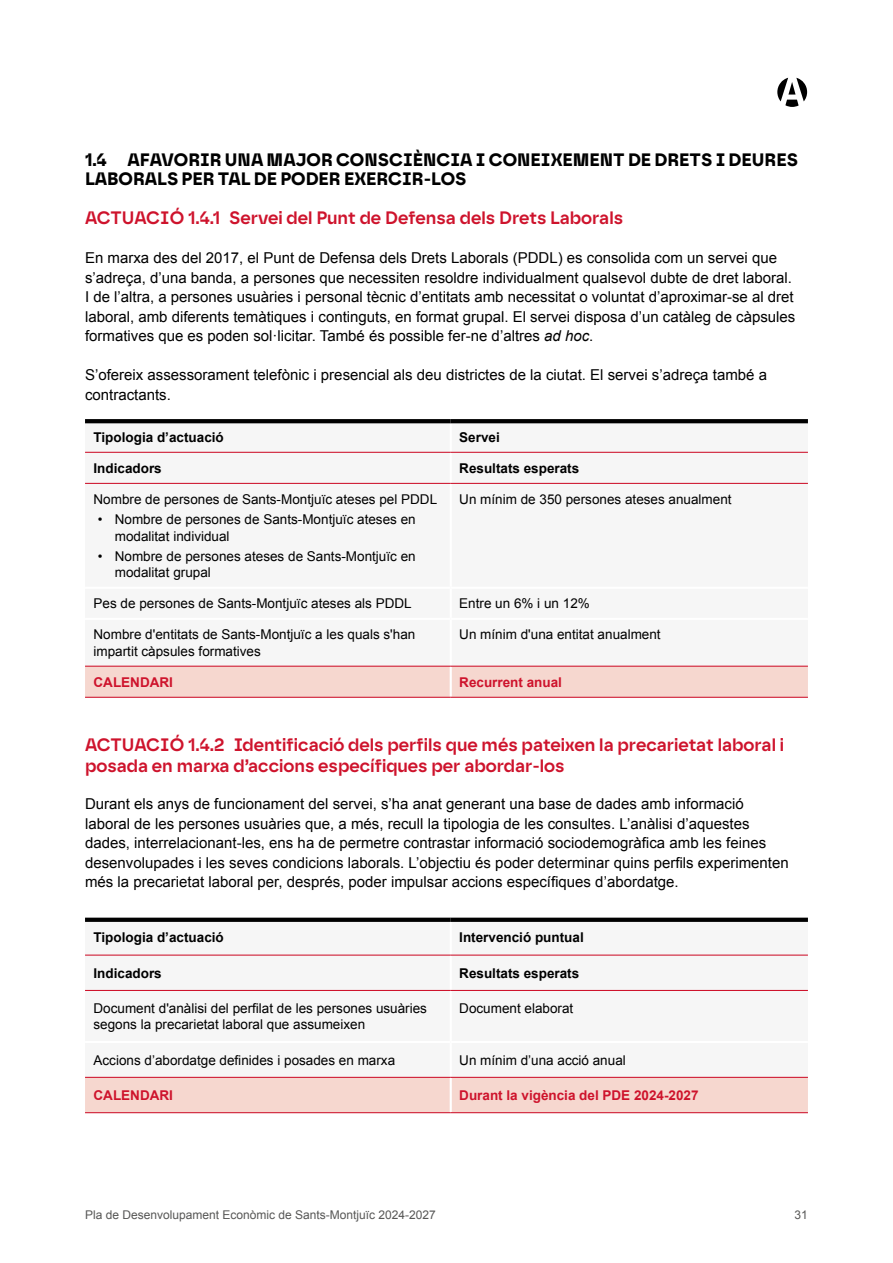
<style>
.page{position:relative;width:893px;height:1263px;background:#fff}
.page>*{position:absolute;margin:0;border:0;box-sizing:border-box;transform-origin:0 0}
.t1{font:600 18px/21px "Safiro";color:#ce132c}
.t2{font:700 18px/19.5px "Safiro";color:#000}
.t3{font:15px/19.5px "Arial";color:#000}
.t4{font:13.5px/16.2px "Arial";color:#000}
.t5{font:700 13.5px "Arial";color:#000}
.t6{font:700 13.5px "Arial";color:#ce132c}
.t7{font:12px "Arial";color:#575756}
.s1{font-style:italic}
</style>
<div class="page">
<svg style="left:777px;top:78px;width:30px;height:29px"></svg>
<div style="left:85px;top:423px;width:723px;height:29px;background:#f6f6f6"></div>
<div style="left:85px;top:482px;width:723px;height:184px;background:#f6f6f6"></div>
<div style="left:85px;top:667px;width:723px;height:30px;background:#f6d7cf"></div>
<hr style="left:450px;top:423px;width:2px;height:29px;background:#fff">
<hr style="left:450px;top:453px;width:2px;height:30px;background:#fff">
<hr style="left:450px;top:484px;width:2px;height:103px;background:#fff">
<hr style="left:450px;top:589px;width:2px;height:29px;background:#fff">
<hr style="left:450px;top:620px;width:2px;height:46px;background:#fff">
<hr style="left:450px;top:667px;width:2px;height:30px;background:#fff">
<hr style="left:85px;top:452px;width:366px;height:1px;background:#ce132c">
<hr style="left:451px;top:452px;width:357px;height:1px;background:#ce132c">
<hr style="left:85px;top:666px;width:366px;height:1px;background:#ce132c">
<hr style="left:451px;top:666px;width:357px;height:1px;background:#ce132c">
<hr style="left:85px;top:697px;width:366px;height:1px;background:#ce132c">
<hr style="left:451px;top:697px;width:357px;height:1px;background:#ce132c">
<svg style="left:85px;top:419px;width:366px;height:4px"></svg>
<svg style="left:451px;top:419px;width:357px;height:4px"></svg>
<hr style="left:85px;top:483px;width:366px;height:1px;background:#ce132c">
<hr style="left:451px;top:483px;width:357px;height:1px;background:#ce132c">
<hr style="left:85px;top:587px;width:366px;height:2px;background:#fff">
<hr style="left:451px;top:587px;width:357px;height:2px;background:#fff">
<hr style="left:85px;top:618px;width:366px;height:2px;background:#fff">
<hr style="left:451px;top:618px;width:357px;height:2px;background:#fff">
<div style="left:85px;top:989px;width:723px;height:88px;background:#f6f6f6"></div>
<div style="left:85px;top:1078px;width:723px;height:34px;background:#f6d7cf"></div>
<hr style="left:85px;top:1041px;width:366px;height:2px;background:#fff">
<hr style="left:451px;top:1041px;width:357px;height:2px;background:#fff">
<hr style="left:450px;top:956px;width:2px;height:34px;background:#fff">
<hr style="left:450px;top:991px;width:2px;height:50px;background:#fff">
<hr style="left:450px;top:1043px;width:2px;height:34px;background:#fff">
<hr style="left:450px;top:1078px;width:2px;height:34px;background:#fff">
<hr style="left:85px;top:954px;width:366px;height:2px;background:#ce132c">
<hr style="left:451px;top:954px;width:357px;height:2px;background:#ce132c">
<hr style="left:85px;top:1077px;width:366px;height:1px;background:#ce132c">
<hr style="left:451px;top:1077px;width:357px;height:1px;background:#ce132c">
<hr style="left:85px;top:1112px;width:366px;height:1px;background:#ce132c">
<hr style="left:451px;top:1112px;width:357px;height:1px;background:#ce132c">
<svg style="left:85px;top:918px;width:366px;height:4px"></svg>
<svg style="left:451px;top:918px;width:357px;height:4px"></svg>
<hr style="left:85px;top:990px;width:366px;height:1px;background:#ce132c">
<hr style="left:451px;top:990px;width:357px;height:1px;background:#ce132c">
<p class="t2" style="left:85px;top:150px;width:714px">1.4 AFAVORIR UNA MAJOR CONSCIÈNCIA I CONEIXEMENT DE DRETS I DEURES<br>LABORALS PER TAL DE PODER EXERCIR-LOS</p>
<p class="t1" style="left:85px;top:207px;width:540px">ACTUACIÓ 1.4.1 Servei del Punt de Defensa dels Drets Laborals</p>
<p class="t3" style="left:85px;top:248px;width:712px">En marxa des del 2017, el Punt de Defensa dels Drets Laborals (PDDL) es consolida com un servei que s’adreça, d’una banda, a persones que necessiten resoldre individualment qualsevol dubte de dret laboral.<br>I de l’altra, a persones usuàries i personal tècnic d’entitats amb necessitat o voluntat d’aproximar-se al dret laboral, amb diferents temàtiques i continguts, en format grupal. El servei disposa d’un catàleg de càpsules formatives que es poden sol·licitar. També és possible fer-ne d’altres <span class="s1">ad hoc</span>.</p>
<p class="t3" style="left:85px;top:365px;width:683px">S’ofereix assessorament telefònic i presencial als deu districtes de la ciutat. El servei s’adreça també a contractants.</p>
<p class="t5" style="left:94px;top:428px;width:132px">Tipologia d’actuació</p>
<p class="t5" style="left:459px;top:428px;width:42px">Servei</p>
<p class="t5" style="left:94px;top:459px;width:70px">Indicadors</p>
<p class="t5" style="left:459px;top:459px;width:122px">Resultats esperats</p>
<p class="t4" style="left:94px;top:491px;width:345px">Nombre de persones de Sants-Montjuïc ateses pel PDDL</p>
<p class="t4" style="left:115px;top:512px;width:302px;text-indent:-17px">• Nombre de persones de Sants-Montjuïc ateses en modalitat individual</p>
<p class="t4" style="left:115px;top:548px;width:302px;text-indent:-17px">• Nombre de persones ateses de Sants-Montjuïc en modalitat grupal</p>
<p class="t4" style="left:459px;top:491px;width:274px">Un mínim de 350 persones ateses anualment</p>
<p class="t4" style="left:94px;top:595px;width:320px">Pes de persones de Sants-Montjuïc ateses als PDDL</p>
<p class="t4" style="left:459px;top:595px;width:132px">Entre un 6% i un 12%</p>
<p class="t4" style="left:94px;top:627px;width:323px">Nombre d'entitats de Sants-Montjuïc a les quals s'han impartit càpsules formatives</p>
<p class="t4" style="left:459px;top:627px;width:203px">Un mínim d'una entitat anualment</p>
<p class="t6" style="left:94px;top:673px;width:81px">CALENDARI</p>
<p class="t6" style="left:459px;top:673px;width:104px">Recurrent anual</p>
<p class="t1" style="left:85px;top:734px;width:701px">ACTUACIÓ 1.4.2 Identificació dels perfils que més pateixen la precarietat laboral i posada en marxa d’accions específiques per abordar-los</p>
<p class="t3" style="left:85px;top:794px;width:705px">Durant els anys de funcionament del servei, s’ha anat generant una base de dades amb informació laboral de les persones usuàries que, a més, recull la tipologia de les consultes. L’anàlisi d’aquestes dades, interrelacionant-les, ens ha de permetre contrastar informació sociodemogràfica amb les feines desenvolupades i les seves condicions laborals. L’objectiu és poder determinar quins perfils experimenten més la precarietat laboral per, després, poder impulsar accions específiques d’abordatge.</p>
<p class="t5" style="left:94px;top:928px;width:132px">Tipologia d’actuació</p>
<p class="t5" style="left:459px;top:928px;width:126px">Intervenció puntual</p>
<p class="t5" style="left:94px;top:964px;width:70px">Indicadors</p>
<p class="t5" style="left:459px;top:964px;width:122px">Resultats esperats</p>
<p class="t4" style="left:94px;top:1000px;width:335px">Document d'anàlisi del perfilat de les persones usuàries segons la precarietat laboral que assumeixen</p>
<p class="t4" style="left:459px;top:1000px;width:116px">Document elaborat</p>
<p class="t4" style="left:94px;top:1052px;width:303px">Accions d’abordatge definides i posades en marxa</p>
<p class="t4" style="left:459px;top:1052px;width:168px">Un mínim d’una acció anual</p>
<p class="t6" style="left:94px;top:1086px;width:81px">CALENDARI</p>
<p class="t6" style="left:459px;top:1086px;width:241px">Durant la vigència del PDE 2024-2027</p>
<p class="t7" style="left:85px;top:1206px;width:352px">Pla de Desenvolupament Econòmic de Sants-Montjuïc 2024-2027</p>
<p class="t7" style="left:795px;top:1206px;width:15px">31</p>
</div>
